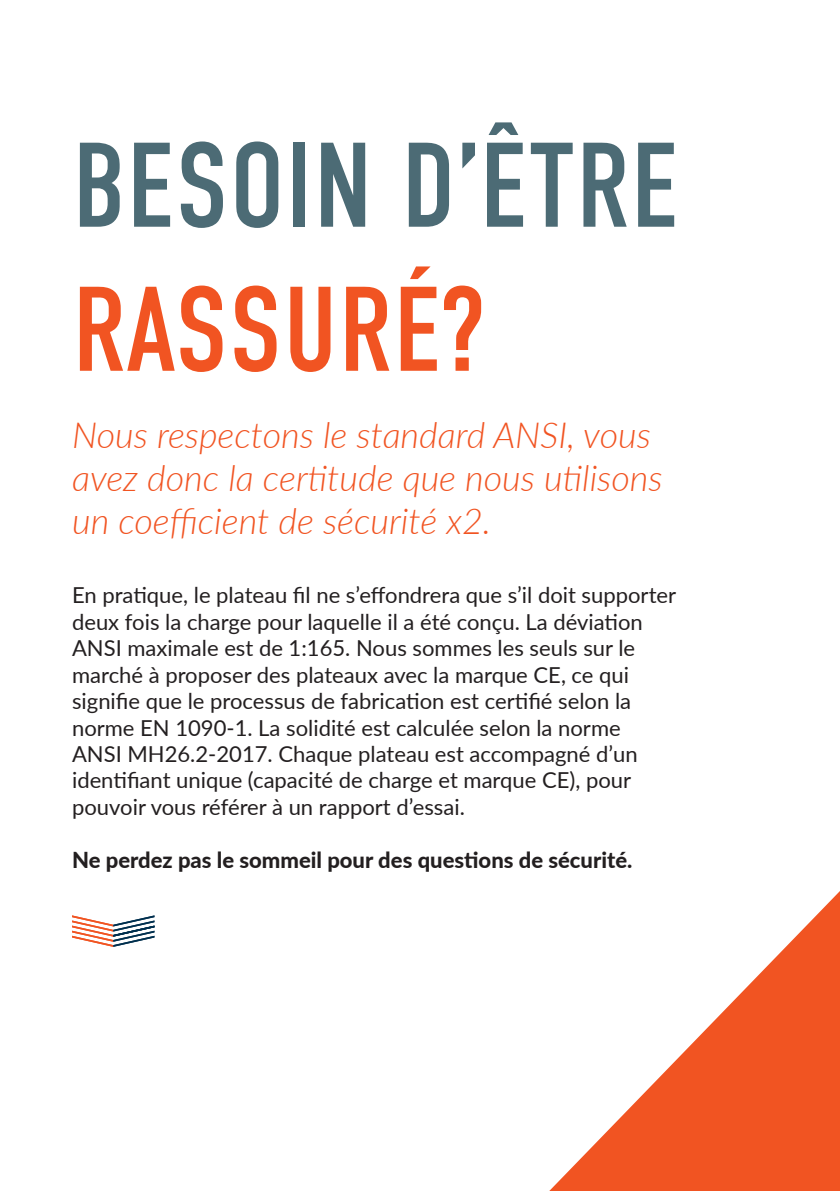
<style>
.page{position:relative;width:840px;height:1191px;background:#fff}
.page>*{position:absolute;margin:0;border:0;box-sizing:border-box;transform-origin:0 0}
.t1{font:120px "DIN Condensed";letter-spacing:.01em;color:#4c6b75}
.t2{font:120px "DIN Condensed";letter-spacing:.01em;color:#f15422}
.t3{font:italic 300 36px/43.2px "Lato";color:#f15422}
.t4{font:22px/26.4px "Lato";color:#231f20}
.t5{font:800 22px "Lato";color:#231f20}
</style>
<div class="page">
<svg style="left:549px;top:892px;width:290px;height:299px"></svg>
<svg style="left:72px;top:915px;width:82px;height:32px"></svg>
<h1 class="t1" style="left:73px;top:118px;width:607px">BESOIN D’ÊTRE</h1>
<h1 class="t2" style="left:73px;top:262px;width:413px">RASSURÉ?</h1>
<h2 class="t3" style="left:72px;top:412px;width:591px">Nous respectons le standard ANSI, vous avez donc la certitude que nous utilisons un coefficient de sécurité x2.</h2>
<p class="t4" style="left:72px;top:581px;width:605px">En pratique, le plateau fil ne s’effondrera que s’il doit supporter deux fois la charge pour laquelle il a été conçu. La déviation ANSI maximale est de 1:165. Nous sommes les seuls sur le marché à proposer des plateaux avec la marque CE, ce qui signifie que le processus de fabrication est certifié selon la norme EN 1090-1. La solidité est calculée selon la norme<br>ANSI MH26.2-2017. Chaque plateau est accompagné d’un identifiant unique (capacité de charge et marque CE), pour pouvoir vous référer à un rapport d’essai.</p>
<p class="t5" style="left:72px;top:843px;width:561px">Ne perdez pas le sommeil pour des questions de sécurité.</p>
</div>
